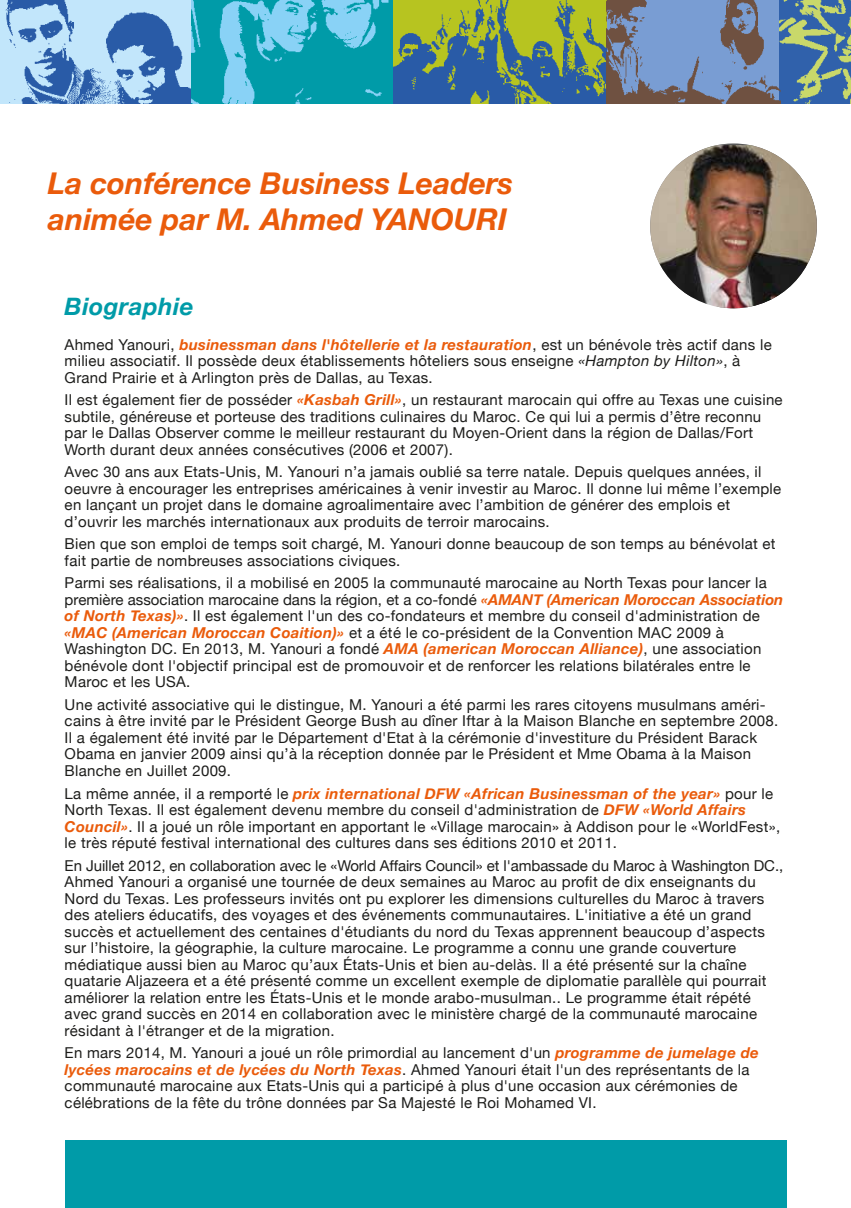
<style>
.page{position:relative;width:851px;height:1208px;background:#fff}
.page>*{position:absolute;margin:0;border:0;box-sizing:border-box;transform-origin:0 0}
.t1{font:italic 700 30px/36px "Helvetica Neue";color:#ea5b0b}
.t2{font:italic 700 24px "Helvetica Neue";letter-spacing:.02em;color:#009ba8}
.t3{font:15px/16.5px "Helvetica Neue";letter-spacing:.02em;color:#1d1d1b}
.s1{font-weight:700;font-style:italic;color:#ea5b0b}
.s2{font-style:italic}
</style>
<div class="page">
<img style="left:391px;top:0;width:216px;height:103px">
<img style="left:777px;top:0;width:73px;height:103px">
<svg style="left:190px;top:0;width:201px;height:103px;background:#2bacc0"></svg>
<svg style="left:607px;top:0;width:170px;height:103px;background:#7585a6"></svg>
<svg style="left:0;top:0;width:190px;height:103px;background:#88b1db"></svg>
<div style="left:65px;top:1140px;width:721px;height:68px;background:#009ba8"></div>
<img style="left:650px;top:145px;width:167px;height:164px">
<h1 class="t1" style="left:48px;top:166px;width:467px">La conférence Business Leaders animée par M. Ahmed YANOURI</h1>
<h2 class="t2" style="left:65px;top:288px;width:130px">Biographie</h2>
<p class="t3" style="left:65px;top:337px;width:708px">Ahmed Yanouri, <span class="s1">businessman dans l'hôtellerie et la restauration</span>, est un bénévole très actif dans le milieu associatif. Il possède deux établissements hôteliers sous enseigne <span class="s2">«Hampton by Hilton»</span>, à<br>Grand Prairie et à Arlington près de Dallas, au Texas.</p>
<p class="t3" style="left:65px;top:392px;width:719px">Il est également fier de posséder <span class="s1">«Kasbah Grill»</span>, un restaurant marocain qui offre au Texas une cuisine subtile, généreuse et porteuse des traditions culinaires du Maroc. Ce qui lui a permis d’être reconnu par le Dallas Observer comme le meilleur restaurant du Moyen-Orient dans la région de Dallas/Fort Worth durant deux années consécutives (2006 et 2007).</p>
<p class="t3" style="left:65px;top:464px;width:718px">Avec 30 ans aux Etats-Unis, M. Yanouri n’a jamais oublié sa terre natale. Depuis quelques années, il oeuvre à encourager les entreprises américaines à venir investir au Maroc. Il donne lui même l’exemple en lançant un projet dans le domaine agroalimentaire avec l’ambition de générer des emplois et d’ouvrir les marchés internationaux aux produits de terroir marocains.</p>
<p class="t3" style="left:65px;top:536px;width:712px">Bien que son emploi de temps soit chargé, M. Yanouri donne beaucoup de son temps au bénévolat et fait partie de nombreuses associations civiques.</p>
<p class="t3" style="left:65px;top:575px;width:720px">Parmi ses réalisations, il a mobilisé en 2005 la communauté marocaine au North Texas pour lancer la première association marocaine dans la région, et a co-fondé <span class="s1">«AMANT (American Moroccan Association of North Texas)»</span>. Il est également l'un des co-fondateurs et membre du conseil d'administration de <span class="s1">«MAC (American Moroccan Coaition)»</span> et a été le co-président de la Convention MAC 2009 à Washington DC. En 2013, M. Yanouri a fondé <span class="s1">AMA (american Moroccan Alliance)</span>, une association bénévole dont l'objectif principal est de promouvoir et de renforcer les relations bilatérales entre le Maroc et les USA.</p>
<p class="t3" style="left:65px;top:697px;width:715px">Une activité associative qui le distingue, M. Yanouri a été parmi les rares citoyens musulmans améri&shy;cains à être invité par le Président George Bush au dîner Iftar à la Maison Blanche en septembre 2008.<br>Il a également été invité par le Département d'Etat à la cérémonie d'investiture du Président Barack Obama en janvier 2009 ainsi qu’à la réception donnée par le Président et Mme Obama à la Maison Blanche en Juillet 2009.</p>
<p class="t3" style="left:65px;top:785px;width:717px">La même année, il a remporté le <span class="s1">prix international DFW «African Businessman of the year»</span> pour le North Texas. Il est également devenu membre du conseil d'administration de <span class="s1">DFW «World Affairs Council»</span>. Il a joué un rôle important en apportant le «Village marocain» à Addison pour le «WorldFest», le très réputé festival international des cultures dans ses éditions 2010 et 2011.</p>
<p class="t3" style="left:65px;top:857px;width:720px">En Juillet 2012, en collaboration avec le «World Affairs Council» et l'ambassade du Maroc à Washington DC., Ahmed Yanouri a organisé une tournée de deux semaines au Maroc au profit de dix enseignants du Nord du Texas. Les professeurs invités ont pu explorer les dimensions culturelles du Maroc à travers des ateliers éducatifs, des voyages et des événements communautaires. L'initiative a été un grand succès et actuellement des centaines d'étudiants du nord du Texas apprennent beaucoup d’aspects sur l’histoire, la géographie, la culture marocaine. Le programme a connu une grande couverture médiatique aussi bien au Maroc qu’aux États-Unis et bien au-delàs. Il a été présenté sur la chaîne quatarie Aljazeera et a été présenté comme un excellent exemple de diplomatie parallèle qui pourrait améliorer la relation entre les États-Unis et le monde arabo-musulman.. Le programme était répété avec grand succès en 2014 en collaboration avec le ministère chargé de la communauté marocaine résidant à l'étranger et de la migration.</p>
<p class="t3" style="left:65px;top:1045px;width:695px">En mars 2014, M. Yanouri a joué un rôle primordial au lancement d'un <span class="s1">programme de jumelage de lycées marocains et de lycées du North Texas</span>. Ahmed Yanouri était l'un des représentants de la communauté marocaine aux Etats-Unis qui a participé à plus d'une occasion aux cérémonies de célébrations de la fête du trône données par Sa Majesté le Roi Mohamed VI.</p>
</div>
